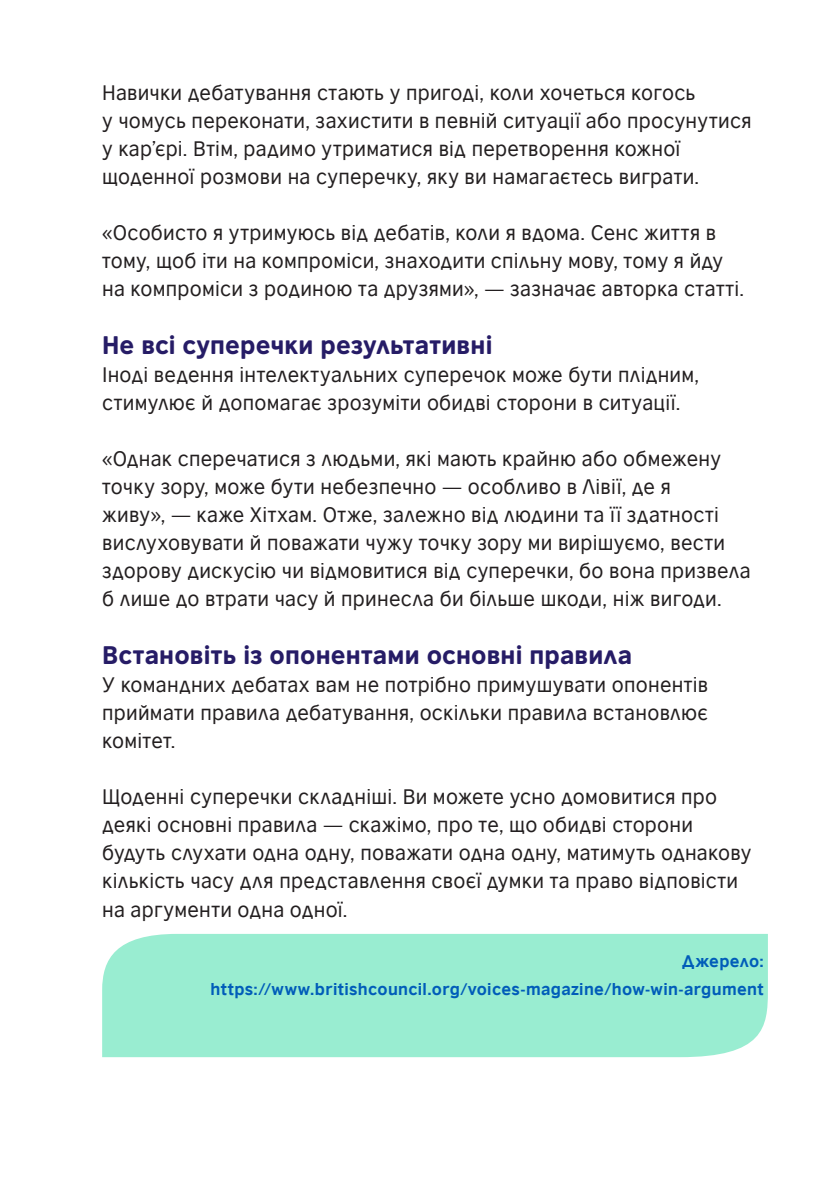
<style>
.page{position:relative;width:840px;height:1191px;background:#fff}
.page>*{position:absolute;margin:0;border:0;box-sizing:border-box;transform-origin:0 0}
.subheadline{font:24px "British Council Sans Headline";letter-spacing:.005em;color:#261c66}
.main_text{font:20px/28px "British Council Sans";letter-spacing:.015em;color:#231f20}
.main_text-2{font:700 16px "British Council Sans";letter-spacing:.02em;color:#005cb9}
</style>
<div class="page">
<div style="left:102px;top:934px;width:665px;height:123px;background:#99edd1"></div>
<p class="main_text" style="left:102px;top:77px;width:594px">Навички дебатування стають у пригоді, коли хочеться когось</p>
<p class="main_text" style="left:102px;top:105px;width:650px">у чомусь переконати, захистити в певній ситуації або просунутися у кар’єрі. Втім, радимо утриматися від перетворення кожної щоденної розмови на суперечку, яку ви намагаєтесь виграти.</p>
<p class="main_text" style="left:102px;top:217px;width:622px">«Особисто я утримуюсь від дебатів, коли я вдома. Сенс життя в тому, щоб іти на компроміси, знаходити спільну мову, тому я йду</p>
<p class="main_text" style="left:102px;top:273px;width:643px">на компроміси з родиною та друзями», — зазначає авторка статті.</p>
<p class="subheadline" style="left:102px;top:327px;width:391px">Не всі суперечки результативні</p>
<p class="main_text" style="left:102px;top:359px;width:598px">Іноді ведення інтелектуальних суперечок може бути плідним, стимулює й допомагає зрозуміти обидві сторони в ситуації.</p>
<p class="main_text" style="left:102px;top:443px;width:649px">«Однак сперечатися з людьми, які мають крайню або обмежену точку зору, може бути небезпечно — особливо в Лівії, де я<br>живу», — каже Хітхам. Отже, залежно від людини та її здатності вислуховувати й поважати чужу точку зору ми вирішуємо, вести здорову дискусію чи відмовитися від суперечки, бо вона призвела б лише до втрати часу й принесла би більше шкоди, ніж вигоди.</p>
<p class="subheadline" style="left:102px;top:637px;width:531px">Встановіть із опонентами основні правила</p>
<p class="main_text" style="left:102px;top:669px;width:607px;text-align:justify">У командних дебатах вам не потрібно примушувати опонентів приймати правила дебатування, оскільки правила встановлює комітет.</p>
<p class="main_text" style="left:102px;top:781px;width:650px">Щоденні суперечки складніші. Ви можете усно домовитися про деякі основні правила — скажімо, про те, що обидві сторони будуть слухати одна одну, поважати одна одну, матимуть однакову кількість часу для представлення своєї думки та право відповісти на аргументи одна одної.</p>
<p class="main_text-2" style="left:682px;top:946px;width:83px">Джерело:</p>
<p class="main_text-2" style="left:210px;top:974px;width:554px">https://www.britishcouncil.org/voices-magazine/how-win-argument</p>
</div>
